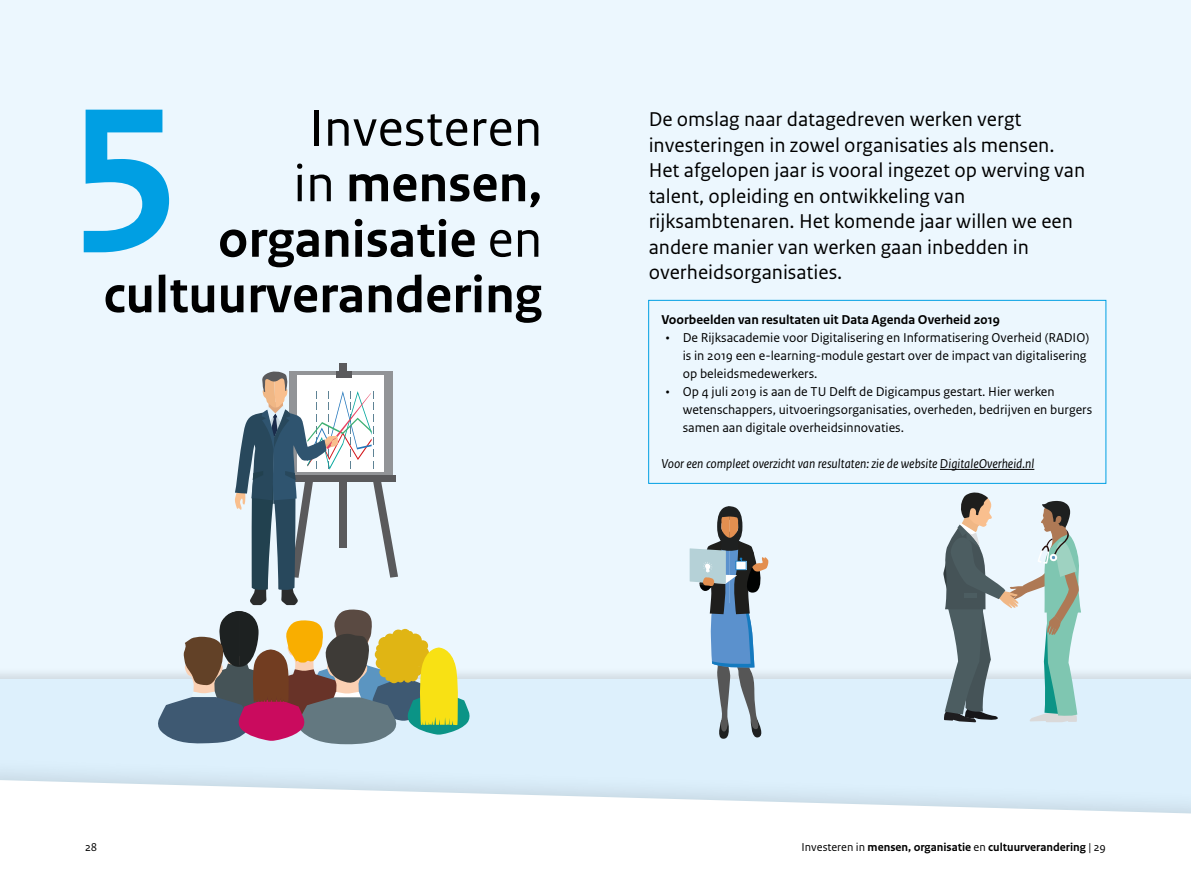
<style>
.page{position:relative;width:1191px;height:893px;background:#fff}
.page>*{position:absolute;margin:0;border:0;box-sizing:border-box;transform-origin:0 0}
.t1{font:700 214.5px "Rijksoverheid Sans Text";color:#009fe3}
.H2_-_Hoofdstuktitel{font:700 54px "Rijksoverheid Sans Text";color:#000}
.H2_-_Hoofdstuktitel-2{font:54px "Rijksoverheid Sans Text";color:#000}
.P_-_Intro{font:21px/25.5px "Rijksoverheid Sans Text";color:#000}
.t2{font:13.5px/18px "Rijksoverheid Sans Text";color:#000}
.P_-_Plat_kader{font:italic 13.5px "Rijksoverheid Sans Text";color:#000}
.P_-_Plat_kader-2{font:700 13.5px "Rijksoverheid Sans Text";color:#000}
.t3{font:700 12px "Rijksoverheid Sans Text";color:#000}
.t4{font:12px "Rijksoverheid Sans Text";color:#000}
.s1{font-weight:400}
</style>
<div class="page">
<div style="left:0;top:0;width:1191px;height:711px;background:#ecf7fe"></div>
<div style="left:0;top:666px;width:1191px;height:164px;background:#000;opacity:.11"></div>
<div style="left:0;top:679px;width:1191px;height:147px;background:#ddf0fc"></div>
<svg style="left:0;top:780px;width:1191px;height:50px;fill:#fff"></svg>
<div style="left:648px;top:300px;width:458px;height:184px;border:1px solid #009fe3"></div>
<hr style="left:940px;top:469px;width:94px;height:1px;background:#000">
<div style="left:339px;top:364px;width:8px;height:184px;background:#5a5a5c"></div>
<svg style="left:157px;top:371px;width:313px;height:373px"></svg>
<svg style="left:689px;top:506px;width:80px;height:233px"></svg>
<svg style="left:943px;top:492px;width:138px;height:230px"></svg>
<p class="t1" style="left:71px;top:25px;width:111px">5</p>
<h2 class="H2_-_Hoofdstuktitel-2" style="left:309px;top:97px;width:235px">Investeren</h2>
<h2 class="H2_-_Hoofdstuktitel" style="left:293px;top:153px;width:250px"><span class="s1">in</span> mensen,</h2>
<h2 class="H2_-_Hoofdstuktitel" style="left:218px;top:209px;width:326px">organisatie <span class="s1">en</span></h2>
<h2 class="H2_-_Hoofdstuktitel" style="left:103px;top:264px;width:440px">cultuurverandering</h2>
<p class="P_-_Intro" style="left:648px;top:107px;width:438px">De omslag naar datagedreven werken vergt investeringen in zowel organisaties als mensen.<br>Het afgelopen jaar is vooral ingezet op werving van talent, opleiding en ontwikkeling van rijksambtenaren. Het komende jaar willen we een andere manier van werken gaan inbedden in overheidsorganisaties.</p>
<p class="P_-_Plat_kader-2" style="left:661px;top:312px;width:340px">Voorbeelden van resultaten uit Data Agenda Overheid 2019</p>
<p class="t2" style="left:682px;top:329px;width:408px;text-indent:-17px">• De Rijksacademie voor Digitalisering en Informatisering Overheid (RADIO) is in 2019 een e-learning-module gestart over de impact van digitalisering op beleidsmedewerkers.</p>
<p class="t2" style="left:682px;top:383px;width:411px;text-indent:-17px">• Op 4 juli 2019 is aan de TU Delft de Digicampus gestart. Hier werken wetenschappers, uitvoeringsorganisaties, overheden, bedrijven en burgers samen aan digitale overheidsinnovaties.</p>
<p class="P_-_Plat_kader" style="left:661px;top:456px;width:374px">Voor een compleet overzicht van resultaten: zie de website DigitaleOverheid.nl</p>
<p class="t4" style="left:85px;top:840px;width:14px">28</p>
<p class="t3" style="left:801px;top:840px;width:306px"><span class="s1">Investeren in</span> mensen, organisatie <span class="s1">en</span> cultuurverandering <span class="s1">| 29</span></p>
</div>
